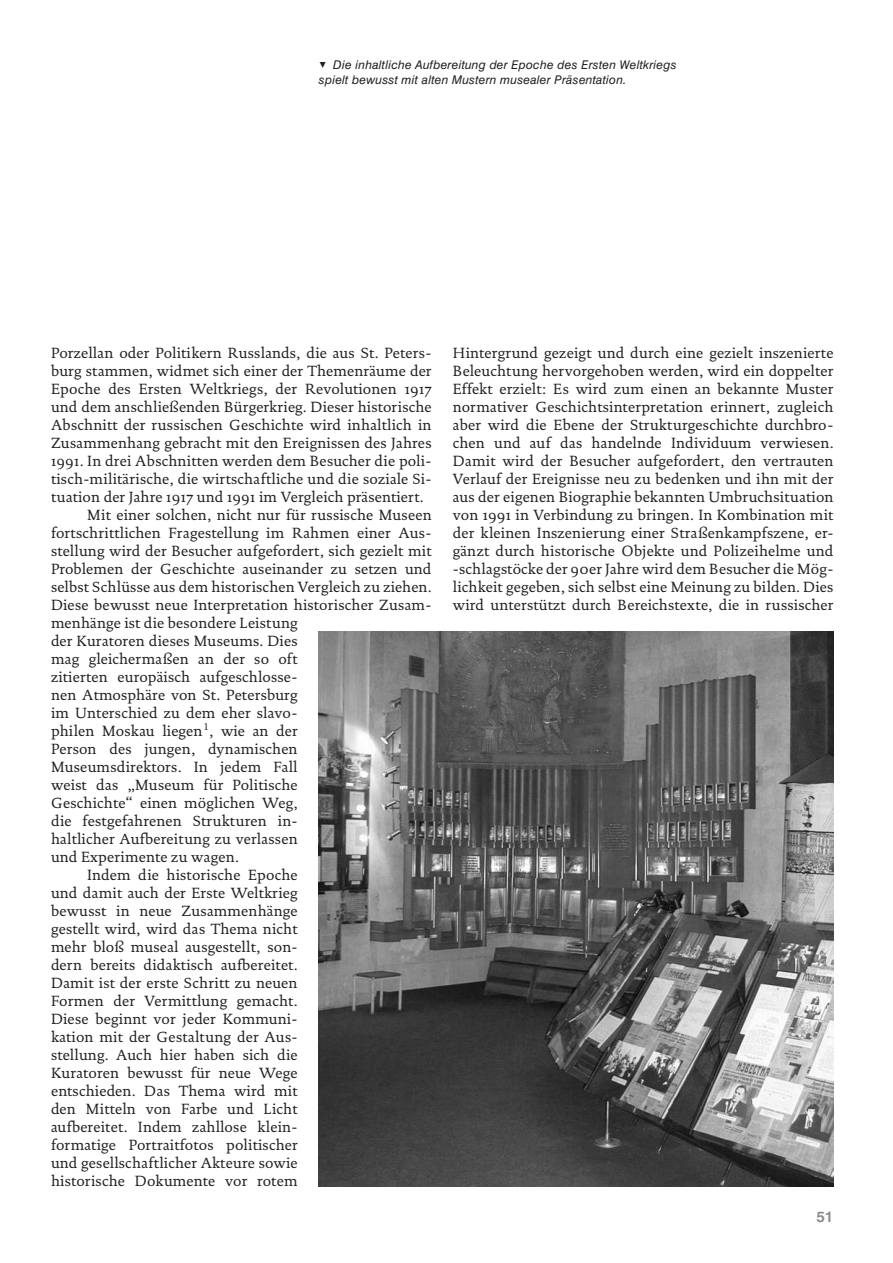
<style>
.page{position:relative;width:893px;height:1263px;background:#fff}
.page>*{position:absolute;margin:0;border:0;box-sizing:border-box;transform-origin:0 0}
.t1{font:15px/18px "DTL Documenta ST";letter-spacing:.01em;color:#231f20;text-align:justify}
.t2{font:700 15px "Swiss 721 BT";color:#8a8c8f}
.t3{font:italic 12px/15px "Swiss 721 BT";letter-spacing:.02em;color:#231f20}
</style>
<div class="page">
<img style="left:319px;top:632px;width:514px;height:554px">
<p class="t3" style="left:319px;top:57px;width:359px;text-indent:14px">Die inhaltliche Aufbereitung der Epoche des Ersten Weltkriegs spielt bewusst mit alten Mustern musealer Präsentation.</p>
<p class="t1" style="left:51px;top:344px;width:382px">Porzellan oder Politikern Russlands, die aus St. Peters-</p>
<p class="t1" style="left:51px;top:362px;width:382px">burg stammen, widmet sich einer der Themenräume der</p>
<p class="t1" style="left:51px;top:380px;width:382px">Epoche des Ersten Weltkriegs, der Revolutionen 1917</p>
<p class="t1" style="left:51px;top:398px;width:382px">und dem anschließenden Bürgerkrieg. Dieser historische</p>
<p class="t1" style="left:51px;top:416px;width:382px">Abschnitt der russischen Geschichte wird inhaltlich in</p>
<p class="t1" style="left:51px;top:434px;width:382px">Zusammenhang gebracht mit den Ereignissen des Jahres</p>
<p class="t1" style="left:51px;top:452px;width:382px">1991. In drei Abschnitten werden dem Besucher die poli-</p>
<p class="t1" style="left:51px;top:470px;width:382px">tisch-militärische, die wirtschaftliche und die soziale Si-</p>
<p class="t1" style="left:51px;top:488px;width:374px">tuation der Jahre 1917 und 1991 im Vergleich präsentiert.</p>
<p class="t1" style="left:87px;top:506px;width:346px">Mit einer solchen, nicht nur für russische Museen</p>
<p class="t1" style="left:51px;top:524px;width:382px">fortschrittlichen Fragestellung im Rahmen einer Aus-</p>
<p class="t1" style="left:51px;top:542px;width:382px">stellung wird der Besucher aufgefordert, sich gezielt mit</p>
<p class="t1" style="left:51px;top:560px;width:382px">Problemen der Geschichte auseinander zu setzen und</p>
<p class="t1" style="left:51px;top:578px;width:382px">selbst Schlüsse aus dem historischen Vergleich zu ziehen.</p>
<p class="t1" style="left:51px;top:596px;width:382px">Diese bewusst neue Interpretation historischer Zusam-</p>
<p class="t1" style="left:51px;top:614px;width:248px">menhänge ist die besondere Leistung</p>
<p class="t1" style="left:51px;top:632px;width:248px">der Kuratoren dieses Museums. Dies</p>
<p class="t1" style="left:51px;top:650px;width:248px">mag gleichermaßen an der so oft</p>
<p class="t1" style="left:51px;top:668px;width:248px">zitierten europäisch aufgeschlosse-</p>
<p class="t1" style="left:51px;top:686px;width:248px">nen Atmosphäre von St. Petersburg</p>
<p class="t1" style="left:51px;top:704px;width:248px">im Unterschied zu dem eher slavo-</p>
<p class="t1" style="left:51px;top:722px;width:248px">philen Moskau liegen <sup>1</sup>, wie an der</p>
<p class="t1" style="left:51px;top:740px;width:248px">Person des jungen, dynamischen</p>
<p class="t1" style="left:51px;top:758px;width:248px">Museumsdirektors. In jedem Fall</p>
<p class="t1" style="left:51px;top:776px;width:248px">weist das „Museum für Politische</p>
<p class="t1" style="left:51px;top:794px;width:248px">Geschichte“ einen möglichen Weg,</p>
<p class="t1" style="left:51px;top:812px;width:248px">die festgefahrenen Strukturen in-</p>
<p class="t1" style="left:51px;top:830px;width:248px">haltlicher Aufbereitung zu verlassen</p>
<p class="t1" style="left:51px;top:848px;width:189px">und Experimente zu wagen.</p>
<p class="t1" style="left:87px;top:866px;width:212px">Indem die historische Epoche</p>
<p class="t1" style="left:51px;top:884px;width:248px">und damit auch der Erste Weltkrieg</p>
<p class="t1" style="left:51px;top:902px;width:248px">bewusst in neue Zusammenhänge</p>
<p class="t1" style="left:51px;top:920px;width:248px">gestellt wird, wird das Thema nicht</p>
<p class="t1" style="left:51px;top:938px;width:248px">mehr bloß museal ausgestellt, son-</p>
<p class="t1" style="left:51px;top:956px;width:248px">dern bereits didaktisch aufbereitet.</p>
<p class="t1" style="left:51px;top:974px;width:248px">Damit ist der erste Schritt zu neuen</p>
<p class="t1" style="left:51px;top:992px;width:248px">Formen der Vermittlung gemacht.</p>
<p class="t1" style="left:51px;top:1010px;width:248px">Diese beginnt vor jeder Kommuni-</p>
<p class="t1" style="left:51px;top:1028px;width:248px">kation mit der Gestaltung der Aus-</p>
<p class="t1" style="left:51px;top:1046px;width:248px">stellung. Auch hier haben sich die</p>
<p class="t1" style="left:51px;top:1064px;width:248px">Kuratoren bewusst für neue Wege</p>
<p class="t1" style="left:51px;top:1082px;width:248px">entschieden. Das Thema wird mit</p>
<p class="t1" style="left:51px;top:1100px;width:248px">den Mitteln von Farbe und Licht</p>
<p class="t1" style="left:51px;top:1118px;width:248px">aufbereitet. Indem zahllose klein-</p>
<p class="t1" style="left:51px;top:1136px;width:248px">formatige Portraitfotos politischer</p>
<p class="t1" style="left:51px;top:1154px;width:248px">und gesellschaftlicher Akteure sowie</p>
<p class="t1" style="left:51px;top:1172px;width:248px">historische Dokumente vor rotem</p>
<p class="t1" style="left:453px;top:344px;width:382px">Hintergrund gezeigt und durch eine gezielt inszenierte Beleuchtung hervorgehoben werden, wird ein doppelter Effekt erzielt: Es wird zum einen an bekannte Muster normativer Geschichtsinterpretation erinnert, zugleich aber wird die Ebene der Strukturgeschichte durchbro&shy;chen und auf das handelnde Individuum verwiesen.<br>Damit wird der Besucher aufgefordert, den vertrauten Verlauf der Ereignisse neu zu bedenken und ihn mit der aus der eigenen Biographie bekannten Umbruchsituation von 1991 in Verbindung zu bringen. In Kombination mit der kleinen Inszenierung einer Straßenkampfszene, er&shy;gänzt durch historische Objekte und Polizeihelme und -schlagstöcke der 90er Jahre wird dem Besucher die Mög&shy;lichkeit gegeben, sich selbst eine Meinung zu bilden. Dies wird unterstützt durch Bereichstexte, die in russischer</p>
<p class="t2" style="left:816px;top:1208px;width:19px">51</p>
</div>
